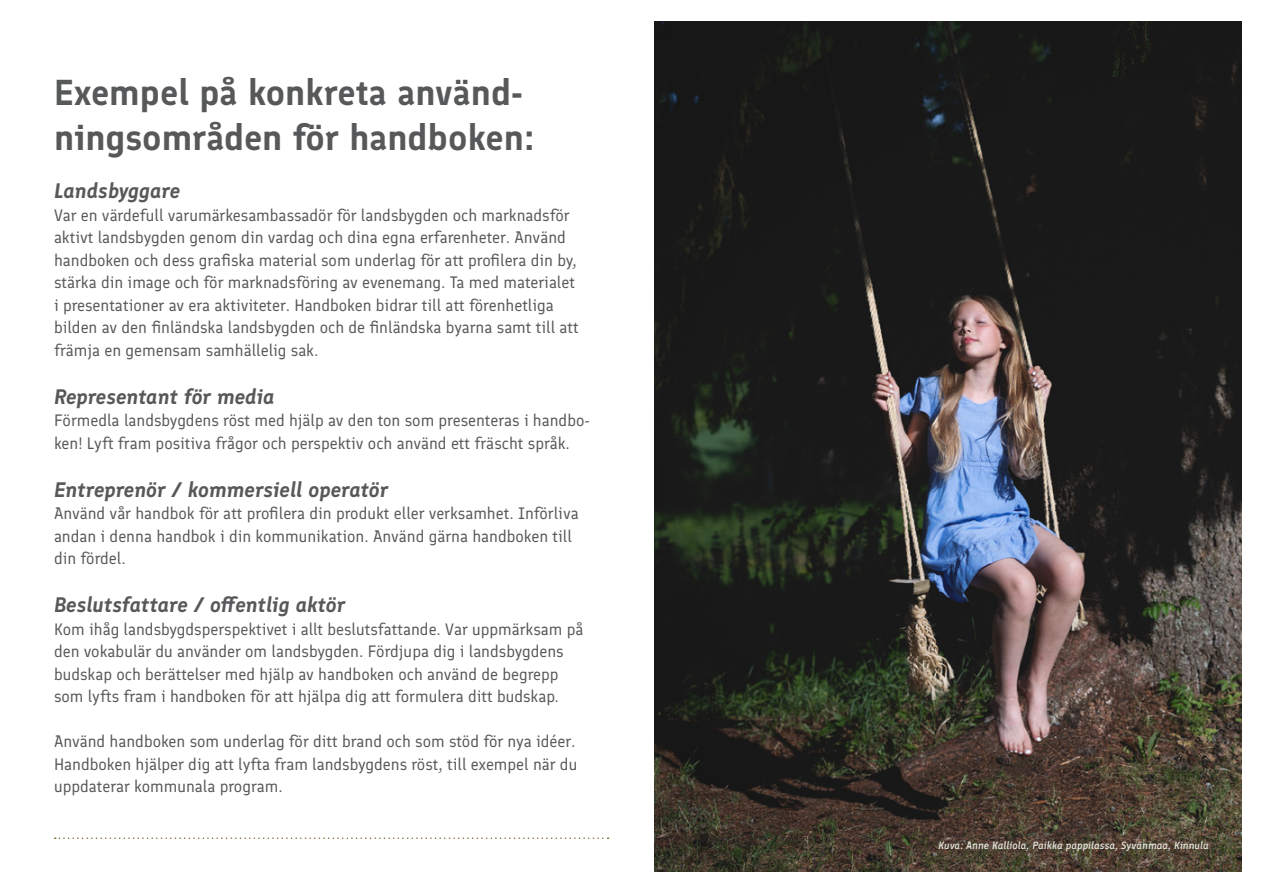
<style>
.page{position:relative;width:1263px;height:893px;background:#fff}
.page>*{position:absolute;margin:0;border:0;box-sizing:border-box;transform-origin:0 0}
.sivuotsikko{font:600 36px/45px "Finlandica";color:#57585a}
.nosto{font:italic 600 21px "Finlandica";color:#57585a}
.leipis{font:16.5px/22.5px "Finlandica";color:#57585a}
.Kuvateksti_tasaus_oikea{font:italic 500 10.5px "Finlandica";color:#e6e6dd}
</style>
<div class="page">
<svg style="left:55px;top:837px;width:554px;height:2px"></svg>
<img style="left:655px;top:21px;width:587px;height:851px">
<p class="sivuotsikko" style="left:54px;top:71px;width:482px">Exempel på konkreta använd&shy;ningsområden för handboken:</p>
<p class="nosto" style="left:54px;top:178px;width:128px">Landsbyggare</p>
<p class="leipis" style="left:54px;top:204px;width:526px">Var en värdefull varumärkesambassadör för landsbygden och marknadsför aktivt landsbygden genom din vardag och dina egna erfarenheter. Använd handboken och dess grafiska material som underlag för att profilera din by, stärka din image och för marknadsföring av evenemang. Ta med materialet i presentationer av era aktiviteter. Handboken bidrar till att förenhetliga bilden av den finländska landsbygden och de finländska byarna samt till att främja en gemensam samhällelig sak.</p>
<p class="nosto" style="left:54px;top:383px;width:222px">Representant för media</p>
<p class="leipis" style="left:54px;top:410px;width:537px">Förmedla landsbygdens röst med hjälp av den ton som presenteras i handbo&shy;ken! Lyft fram positiva frågor och perspektiv och använd ett fräscht språk.</p>
<p class="nosto" style="left:54px;top:476px;width:336px">Entreprenör / kommersiell operatör</p>
<p class="leipis" style="left:54px;top:503px;width:526px">Använd vår handbok för att profilera din produkt eller verksamhet. Införliva andan i denna handbok i din kommunikation. Använd gärna handboken till din fördel.</p>
<p class="nosto" style="left:54px;top:592px;width:293px">Beslutsfattare / offentlig aktör</p>
<p class="leipis" style="left:54px;top:618px;width:531px">Kom ihåg landsbygdsperspektivet i allt beslutsfattande. Var uppmärksam på den vokabulär du använder om landsbygden. Fördjupa dig i landsbygdens budskap och berättelser med hjälp av handboken och använd de begrepp som lyfts fram i handboken för att hjälpa dig att formulera ditt budskap.</p>
<p class="leipis" style="left:54px;top:731px;width:525px;text-align:justify">Använd handboken som underlag för ditt brand och som stöd för nya idéer.<br>Handboken hjälper dig att lyfta fram landsbygdens röst, till exempel när du uppdaterar kommunala program.</p>
<p class="Kuvateksti_tasaus_oikea" style="left:938px;top:838px;width:272px">Kuva: Anne Kalliola, Paikka pappilassa, Syvänmaa, Kinnula</p>
</div>
